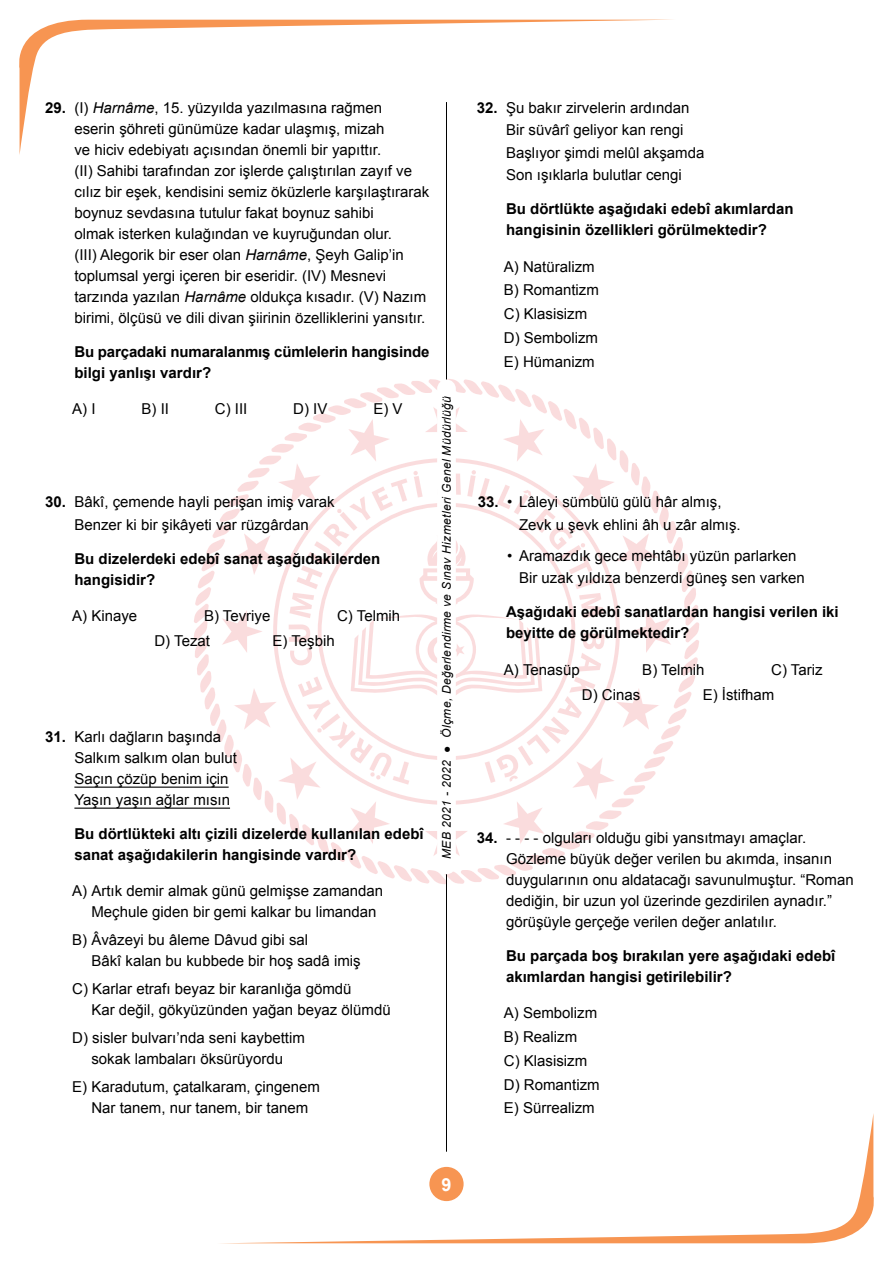
<style>
.page{position:relative;width:893px;height:1263px;background:#fff}
.page>*{position:absolute;margin:0;border:0;box-sizing:border-box;transform-origin:0 0}
.t1{font:700 18px "Arial";color:#fff}
.t2{font:15px/21px "Arial";color:#000}
.t3{font:700 15px/21px "Arial";color:#000}
.t4{font:italic 12px "Arial";letter-spacing:.03em;color:#000}
.s1{font-weight:700}
.s2{font-style:italic}
</style>
<div class="page">
<svg style="left:187px;top:372px;width:519px;height:519px"></svg>
<svg style="left:19px;top:20px;width:632px;height:135px"></svg>
<svg style="left:243px;top:1114px;width:631px;height:129px"></svg>
<hr style="left:446px;top:102px;width:1px;height:1050px;background:#000">
<div style="left:437px;top:379px;width:19px;height:495px;background:#fff;border-radius:9px"></div>
<hr style="left:74px;top:786px;width:155px;height:2px;background:#000">
<hr style="left:74px;top:807px;width:156px;height:2px;background:#000">
<p class="t2" style="left:74px;top:97px;width:357px;text-indent:-29px"><span class="s1">29.</span> (I) <span class="s2">Harnâme</span>, 15. yüzyılda yazılmasına rağmen<br>eserin şöhreti günümüze kadar ulaşmış, mizah<br>ve hiciv edebiyatı açısından önemli bir yapıttır.<br>(II) Sahibi tarafından zor işlerde çalıştırılan zayıf ve cılız bir eşek, kendisini semiz öküzlerle karşılaştırarak boynuz sevdasına tutulur fakat boynuz sahibi<br>olmak isterken kulağından ve kuyruğundan olur.<br>(III) Alegorik bir eser olan <span class="s2">Harnâme</span>, Şeyh Galip’in toplumsal yergi içeren bir eseridir. (IV) Mesnevi tarzında yazılan <span class="s2">Harnâme</span> oldukça kısadır. (V) Nazım birimi, ölçüsü ve dili divan şiirinin özelliklerini yansıtır.</p>
<p class="t3" style="left:74px;top:341px;width:357px">Bu parçadaki numaralanmış cümlelerin hangisinde bilgi yanlışı vardır?</p>
<p class="t2" style="left:72px;top:399px;width:25px">A) I</p>
<p class="t2" style="left:142px;top:399px;width:29px">B) II</p>
<p class="t2" style="left:215px;top:399px;width:34px">C) III</p>
<p class="t2" style="left:293px;top:399px;width:36px">D) IV</p>
<p class="t2" style="left:373px;top:399px;width:31px">E) V</p>
<p class="t2" style="left:45px;top:491px;width:291px;line-height:22.5px;text-align:center"><span class="s1">30.</span> Bâkî, çemende hayli perişan imiş varak<br>Benzer ki bir şikâyeti var rüzgârdan</p>
<p class="t3" style="left:74px;top:548px;width:307px">Bu dizelerdeki edebî sanat aşağıdakilerden hangisidir?</p>
<p class="t2" style="left:72px;top:605px;width:67px">A) Kinaye</p>
<p class="t2" style="left:204px;top:605px;width:68px">B) Tevriye</p>
<p class="t2" style="left:337px;top:605px;width:65px">C) Telmih</p>
<p class="t2" style="left:154px;top:631px;width:57px">D) Tezat</p>
<p class="t2" style="left:273px;top:631px;width:64px">E) Teşbih</p>
<p class="t2" style="left:74px;top:726px;width:164px;text-indent:-29px"><span class="s1">31.</span> Karlı dağların başında<br>Salkım salkım olan bulut<br>Saçın çözüp benim için<br>Yaşın yaşın ağlar mısın</p>
<p class="t3" style="left:74px;top:823px;width:351px">Bu dörtlükteki altı çizili dizelerde kullanılan edebî sanat aşağıdakilerin hangisinde vardır?</p>
<p class="t2" style="left:91px;top:881px;width:293px;text-indent:-19px">A) Artık demir almak günü gelmişse zamandan<br>Meçhule giden bir gemi kalkar bu limandan</p>
<p class="t2" style="left:91px;top:930px;width:271px;text-indent:-19px">B) Âvâzeyi bu âleme Dâvud gibi sal<br>Bâkî kalan bu kubbede bir hoş sadâ imiş</p>
<p class="t2" style="left:91px;top:979px;width:301px;text-indent:-19px">C) Karlar etrafı beyaz bir karanlığa gömdü<br>Kar değil, gökyüzünden yağan beyaz ölümdü</p>
<p class="t2" style="left:72px;top:1028px;width:234px;text-align:center">D) sisler bulvarı’nda seni kaybettim sokak lambaları öksürüyordu</p>
<p class="t2" style="left:72px;top:1077px;width:249px;text-align:center">E) Karadutum, çatalkaram, çingenem<br>Nar tanem, nur tanem, bir tanem</p>
<p class="t4" style="left:439px;top:859px;width:465px;rotate:-90deg">MEB 2021 - 2022 ● Ölçme, Değerlendirme ve Sınav Hizmetleri Genel Müdürlüğü</p>
<p class="t2" style="left:506px;top:97px;width:200px;line-height:22.5px;text-indent:-29px"><span class="s1">32.</span> Şu bakır zirvelerin ardından<br>Bir süvârî geliyor kan rengi<br>Başlıyor şimdi melûl akşamda<br>Son ışıklarla bulutlar cengi</p>
<p class="t3" style="left:506px;top:199px;width:289px">Bu dörtlükte aşağıdaki edebî akımlardan hangisinin özellikleri görülmektedir?</p>
<p class="t2" style="left:504px;top:255px;width:97px;line-height:23.7px">A) Natüralizm<br>B) Romantizm<br>C) Klasisizm<br>D) Sembolizm<br>E) Hümanizm</p>
<p class="t2" style="left:519px;top:491px;width:223px;line-height:22.5px;text-indent:-41px"><span class="s1">33.</span> • Lâleyi sümbülü gülü hâr almış,<br>Zevk u şevk ehlini âh u zâr almış.</p>
<p class="t2" style="left:519px;top:544px;width:287px;line-height:22.5px;text-indent:-12px">• Aramazdık gece mehtâbı yüzün parlarken<br>Bir uzak yıldıza benzerdi güneş sen varken</p>
<p class="t3" style="left:506px;top:602px;width:334px">Aşağıdaki edebî sanatlardan hangisi verilen iki beyitte de görülmektedir?</p>
<p class="t2" style="left:504px;top:659px;width:77px">A) Tenasüp</p>
<p class="t2" style="left:642px;top:659px;width:64px">B) Telmih</p>
<p class="t2" style="left:771px;top:659px;width:53px">C) Tariz</p>
<p class="t2" style="left:582px;top:684px;width:60px">D) Cinas</p>
<p class="t2" style="left:703px;top:684px;width:73px">E) İstifham</p>
<p class="t2" style="left:506px;top:827px;width:349px;text-indent:-29px"><span class="s1">34.</span> - - - - olguları olduğu gibi yansıtmayı amaçlar.<br>Gözleme büyük değer verilen bu akımda, insanın duygularının onu aldatacağı savunulmuştur. “Roman dediğin, bir uzun yol üzerinde gezdirilen aynadır.” görüşüyle gerçeğe verilen değer anlatılır.</p>
<p class="t3" style="left:506px;top:945px;width:331px">Bu parçada boş bırakılan yere aşağıdaki edebî akımlardan hangisi getirilebilir?</p>
<p class="t2" style="left:504px;top:1001px;width:97px;line-height:23.7px">A) Sembolizm<br>B) Realizm<br>C) Klasisizm<br>D) Romantizm<br>E) Sürrealizm</p>
<p class="t1" style="left:442px;top:1172px;width:12px">9</p>
</div>
